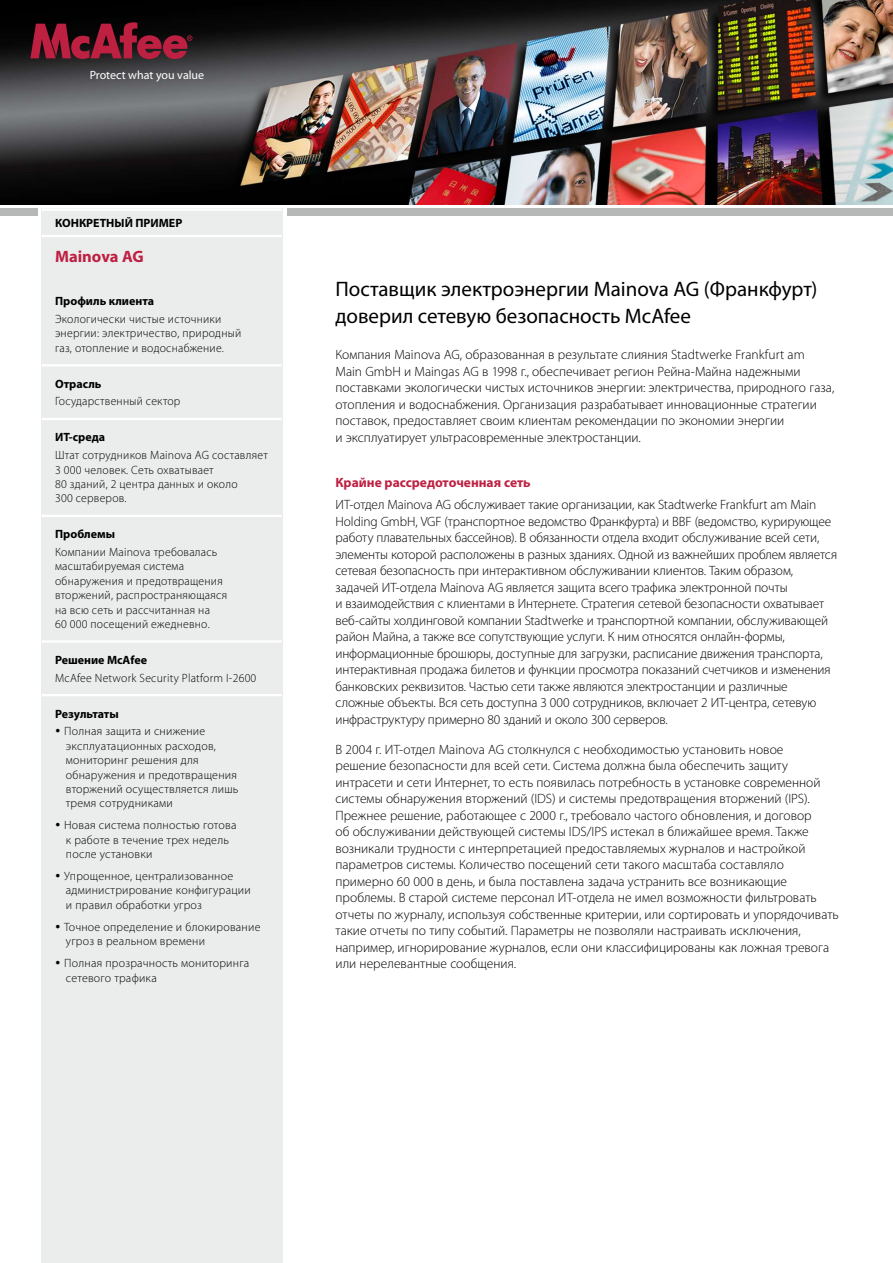
<style>
.page{position:relative;width:893px;height:1263px;background:#fff}
.page>*{position:absolute;margin:0;border:0;box-sizing:border-box;transform-origin:0 0}
.t1{font:21px/26.4px "Myriad Pro";color:#000}
.t2{font:700 16.5px "Myriad Pro";color:#be2042}
.t3{font:300 13.5px/16.5px "Myriad Pro";letter-spacing:-.005em;color:#000}
.t4{font:700 13.5px "Myriad Pro";color:#be2042}
.t5{font:300 12px/14.4px "Myriad Pro";letter-spacing:.02em;color:#000}
.t6{font:700 12px "Myriad Pro";color:#000}
.t7{font:12px "Myriad Pro";color:#fff}
</style>
<div class="page">
<img style="left:0;top:0;width:893px;height:204px">
<svg style="left:30px;top:22px;width:162px;height:37px;background:#671628"></svg>
<div style="left:288px;top:208px;width:605px;height:8px;background:#b6b7b7"></div>
<div style="left:0;top:208px;width:37px;height:8px;background:#b6b7b7"></div>
<div style="left:42px;top:208px;width:241px;height:1055px;background:#ebecec"></div>
<hr style="left:42px;top:209px;width:240px;height:2px;background:#fff">
<hr style="left:42px;top:418px;width:240px;height:2px;background:#fff">
<hr style="left:42px;top:515px;width:240px;height:2px;background:#fff">
<hr style="left:42px;top:640px;width:240px;height:3px;background:#fff">
<hr style="left:42px;top:694px;width:240px;height:2px;background:#fff">
<hr style="left:42px;top:235px;width:240px;height:2px;background:#fff">
<hr style="left:42px;top:364px;width:240px;height:2px;background:#fff">
<p class="t7" style="left:90px;top:68px;width:116px">Protect what you value</p>
<p class="t6" style="left:55px;top:217px;width:129px">КОНКРЕТНЫЙ ПРИМЕР</p>
<p class="t2" style="left:55px;top:247px;width:90px">Mainova AG</p>
<p class="t6" style="left:55px;top:295px;width:100px">Профиль клиента</p>
<p class="t5" style="left:55px;top:312px;width:188px">Экологически чистые источники энергии: электричество, природный газ, отопление и водоснабжение.</p>
<p class="t6" style="left:55px;top:377px;width:48px">Отрасль</p>
<p class="t5" style="left:55px;top:394px;width:127px">Государственный сектор</p>
<p class="t6" style="left:55px;top:431px;width:52px">ИТ-среда</p>
<p class="t5" style="left:55px;top:448px;width:214px">Штат сотрудников Mainova AG составляет<br>3 000 человек. Сеть охватывает<br>80 зданий, 2 центра данных и около<br>300 серверов.</p>
<p class="t6" style="left:55px;top:528px;width:61px">Проблемы</p>
<p class="t5" style="left:55px;top:545px;width:173px">Компании Mainova требовалась масштабируемая система обнаружения и предотвращения вторжений, распространяющаяся на всю сеть и рассчитанная на<br>60 000 посещений ежедневно.</p>
<p class="t6" style="left:55px;top:653px;width:93px">Решение McAfee</p>
<p class="t5" style="left:55px;top:670px;width:203px">McAfee Network Security Platform I-2600</p>
<p class="t6" style="left:55px;top:707px;width:65px">Результаты</p>
<p class="t5" style="left:64px;top:724px;width:176px">Полная защита и снижение эксплуатационных расходов, мониторинг решения для обнаружения и предотвращения вторжений осуществляется лишь тремя сотрудниками</p>
<p class="t5" style="left:64px;top:818px;width:174px">Новая система полностью готова к работе в течение трех недель после установки</p>
<p class="t5" style="left:64px;top:869px;width:188px">Упрощенное, централизованное администрирование конфигурации и правил обработки угроз</p>
<p class="t5" style="left:64px;top:919px;width:198px">Точное определение и блокирование угроз в реальном времени</p>
<p class="t5" style="left:64px;top:956px;width:187px">Полная прозрачность мониторинга сетевого трафика</p>
<h1 class="t1" style="left:335px;top:276px;width:483px">Поставщик электроэнергии Mainova AG (Франкфурт) доверил сетевую безопасность McAfee</h1>
<p class="t3" style="left:335px;top:347px;width:500px">Компания Mainova AG, образованная в результате слияния Stadtwerke Frankfurt am Main GmbH и Maingas AG в 1998 г., обеспечивает регион Рейна-Майна надежными поставками экологически чистых источников энергии: электричества, природного газа, отопления и водоснабжения. Организация разрабатывает инновационные стратегии поставок, предоставляет своим клиентам рекомендации по экономии энергии<br>и эксплуатирует ультрасовременные электростанции.</p>
<p class="t4" style="left:335px;top:475px;width:197px">Крайне рассредоточенная сеть</p>
<p class="t3" style="left:335px;top:496px;width:503px">ИТ-отдел Mainova AG обслуживает такие организации, как Stadtwerke Frankfurt am Main Holding GmbH, VGF (транспортное ведомство Франкфурта) и BBF (ведомство, курирующее работу плавательных бассейнов). В обязанности отдела входит обслуживание всей сети, элементы которой расположены в разных зданиях. Одной из важнейших проблем является сетевая безопасность при интерактивном обслуживании клиентов. Таким образом, задачей ИТ-отдела Mainova AG является защита всего трафика электронной почты<br>и взаимодействия с клиентами в Интернете. Стратегия сетевой безопасности охватывает веб-сайты холдинговой компании Stadtwerke и транспортной компании, обслуживающей район Майна, а также все сопутствующие услуги. К ним относятся онлайн-формы, информационные брошюры, доступные для загрузки, расписание движения транспорта, интерактивная продажа билетов и функции просмотра показаний счетчиков и изменения банковских реквизитов. Частью сети также являются электростанции и различные сложные объекты. Вся сеть доступна 3 000 сотрудников, включает 2 ИТ-центра, сетевую инфраструктуру примерно 80 зданий и около 300 серверов.</p>
<p class="t3" style="left:335px;top:741px;width:505px">В 2004 г. ИТ-отдел Mainova AG столкнулся с необходимостью установить новое<br>решение безопасности для всей сети. Система должна была обеспечить защиту интрасети и сети Интернет, то есть появилась потребность в установке современной системы обнаружения вторжений (IDS) и системы предотвращения вторжений (IPS).<br>Прежнее решение, работающее с 2000 г., требовало частого обновления, и договор<br>об обслуживании действующей системы IDS/IPS истекал в ближайшее время. Также возникали трудности с интерпретацией предоставляемых журналов и настройкой параметров системы. Количество посещений сети такого масштаба составляло примерно 60 000 в день, и была поставлена задача устранить все возникающие проблемы. В старой системе персонал ИТ-отдела не имел возможности фильтровать отчеты по журналу, используя собственные критерии, или сортировать и упорядочивать такие отчеты по типу событий. Параметры не позволяли настраивать исключения, например, игнорирование журналов, если они классифицированы как ложная тревога или нерелевантные сообщения.</p>
</div>
